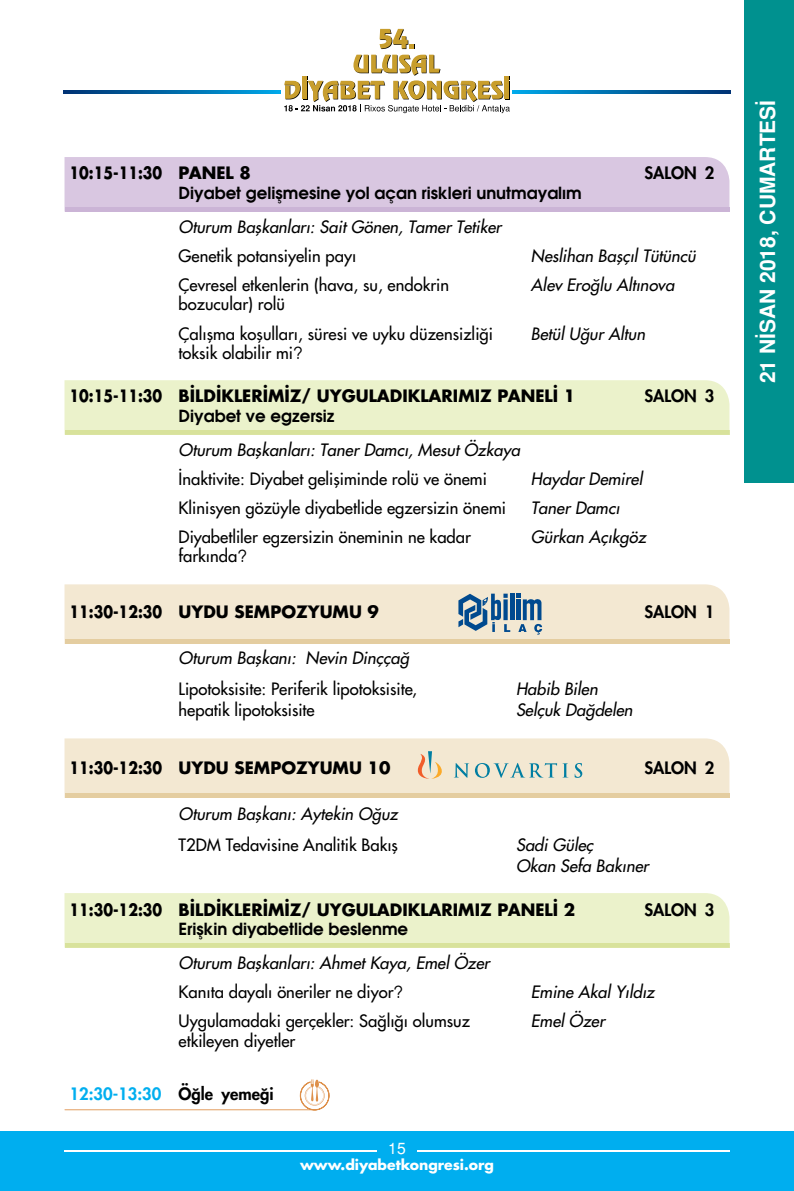
<style>
.page{position:relative;width:794px;height:1191px;background:#fff}
.page>*{position:absolute;margin:0;border:0;box-sizing:border-box;transform-origin:0 0}
.t1{font:700 21px "Helvetica Tr";color:#fff}
.t2{font:16.62px/29.2px "Futura Normal Tr";color:#000}
.t3{font:16.62px/21px "Futura Italic Tr";color:#000}
.t4{font:16.62px "Futura Bold Tr";color:#000;scale:.85 1}
.t5{font:16.62px "Avant Garde Bold Tr";color:#000}
.t6{font:16.62px "Futura Heavy Tr";color:#000}
.t7{font:16.62px "Futura Bold Tr";color:#000}
.t8{font:16.62px "Futura Heavy Tr";color:#00aeef}
.t9{font:15.75px "Helvetica Normal Tr";color:#fff}
.t10{font:14px "Futura Bold Tr";color:#fff}
.s1{font-family:"Avant Garde Tr"}
.s2{color:#000}
</style>
<div class="page">
<div style="left:744px;top:0;width:50px;height:483px;background:#00918f"></div>
<div style="left:0;top:1131px;width:794px;height:60px;background:#00aeef"></div>
<hr style="left:64px;top:1149px;width:312px;height:2px;background:#fff">
<hr style="left:417px;top:1149px;width:313px;height:2px;background:#fff">
<svg style="left:64px;top:90px;width:217px;height:3px"></svg>
<svg style="left:512px;top:90px;width:218px;height:3px"></svg>
<svg style="left:379px;top:29px;width:35px;height:20px"></svg>
<svg style="left:284px;top:55px;width:226px;height:58px"></svg>
<div style="left:64px;top:893px;width:665px;height:49px;background:#ebf2cb"></div>
<div style="left:64px;top:942px;width:665px;height:5px;background:#d8e29b"></div>
<div style="left:64px;top:584px;width:665px;height:55px;background:#f3e8d2"></div>
<div style="left:64px;top:639px;width:665px;height:5px;background:#e4cda0"></div>
<div style="left:64px;top:738px;width:665px;height:55px;background:#f3e8d2"></div>
<div style="left:64px;top:793px;width:665px;height:5px;background:#e4cda0"></div>
<div style="left:64px;top:157px;width:665px;height:50px;background:#d9c7e1"></div>
<div style="left:64px;top:207px;width:665px;height:5px;background:#cbb4d6"></div>
<div style="left:64px;top:380px;width:665px;height:50px;background:#ebf2cb"></div>
<div style="left:64px;top:430px;width:665px;height:5px;background:#d8e29b"></div>
<svg style="left:64px;top:1079px;width:266px;height:31px"></svg>
<svg style="left:417px;top:751px;width:30px;height:28px"></svg>
<svg style="left:574px;top:763px;width:8px;height:15px"></svg>
<svg style="left:475px;top:763px;width:93px;height:15px"></svg>
<svg style="left:454px;top:763px;width:15px;height:15px"></svg>
<hr style="left:510px;top:593px;width:4px;height:27px;background:#004a8f">
<svg style="left:458px;top:593px;width:52px;height:39px;background:#85a0b3"></svg>
<svg style="left:516px;top:593px;width:26px;height:41px"></svg>
<p class="t4" style="left:69px;top:161px;width:155px">10:15-11:30 PANEL</p>
<p class="t7" style="left:239px;top:161px;width:13px">8</p>
<p class="t6" style="left:644px;top:162px;width:72px">SALON 2</p>
<p class="t5" style="left:179px;top:181px;width:405px">Diyabet gelişmesine yol açan riskleri unutmayalım</p>
<p class="t3" style="left:179px;top:216px;width:324px">Oturum Başkanları: Sait Gönen, Tamer Tetiker</p>
<p class="t2" style="left:179px;top:241px;width:179px">Genetik potansiyelin payı</p>
<p class="t3" style="left:531px;top:245px;width:166px">Neslihan Başçıl Tütüncü</p>
<p class="t2" style="left:179px;top:270px;width:272px">Çevresel etkenlerin (hava, su, endokrin</p>
<p class="t3" style="left:531px;top:274px;width:145px">Alev Eroğlu Altınova</p>
<p class="t2" style="left:179px;top:289px;width:316px">bozucular) rolü<br>Çalışma koşulları, süresi ve uyku düzensizliği</p>
<p class="t3" style="left:531px;top:323px;width:116px">Betül Uğur Altun</p>
<p class="t2" style="left:179px;top:338px;width:126px">toksik olabilir mi<span class="s1">?</span></p>
<p class="t4" style="left:69px;top:384px;width:596px">10:15-11:30 BİLDİKLERİMİZ/ UYGULADIKLARIMIZ PANELİ 1</p>
<p class="t6" style="left:644px;top:385px;width:72px">SALON 3</p>
<p class="t5" style="left:179px;top:404px;width:157px">Diyabet ve egzersiz</p>
<p class="t3" style="left:179px;top:439px;width:343px">Oturum Başkanları: Taner Damcı, Mesut Özkaya</p>
<p class="t2" style="left:179px;top:464px;width:310px">İnaktivite: Diyabet gelişiminde rolü ve önemi</p>
<p class="t3" style="left:531px;top:468px;width:113px">Haydar Demirel</p>
<p class="t2" style="left:179px;top:493px;width:329px">Klinisyen gözüyle diyabetlide egzersizin önemi</p>
<p class="t3" style="left:531px;top:497px;width:90px">Taner Damcı</p>
<p class="t2" style="left:179px;top:522px;width:294px">Diyabetliler egzersizin öneminin ne kadar</p>
<p class="t3" style="left:531px;top:526px;width:117px">Gürkan Açıkgöz</p>
<p class="t2" style="left:179px;top:541px;width:70px">farkında<span class="s1">?</span></p>
<p class="t4" style="left:69px;top:600px;width:159px">11:30-12:30 UYDU</p>
<p class="t7" style="left:235px;top:600px;width:14px">SEMPOZYUM</p>
<p class="t7" style="left:349px;top:600px;width:32px">U 9</p>
<p class="t6" style="left:644px;top:601px;width:72px">SALON 1</p>
<p class="t3" style="left:179px;top:647px;width:232px">Oturum Başkanı: Nevin Dinççağ</p>
<p class="t2" style="left:179px;top:674px;width:240px">Lipotoksisite: Periferik lipotoksisite,</p>
<p class="t3" style="left:516px;top:678px;width:83px">Habib Bilen</p>
<p class="t2" style="left:179px;top:695px;width:138px">hepatik lipotoksisite</p>
<p class="t3" style="left:516px;top:699px;width:118px">Selçuk Dağdelen</p>
<p class="t4" style="left:69px;top:756px;width:159px">11:30-12:30 UYDU</p>
<p class="t7" style="left:235px;top:756px;width:14px">SEMPOZYUM</p>
<p class="t7" style="left:349px;top:756px;width:43px">U 10</p>
<p class="t6" style="left:644px;top:757px;width:72px">SALON 2</p>
<p class="t3" style="left:179px;top:803px;width:221px">Oturum Başkanı: Aytekin Oğuz</p>
<p class="t2" style="left:179px;top:830px;width:221px">T2DM Tedavisine Analitik Bakış</p>
<p class="t3" style="left:516px;top:834px;width:134px">Sadi Güleç<br>Okan Sefa Bakıner</p>
<p class="t4" style="left:69px;top:897px;width:596px">11:30-12:30 BİLDİKLERİMİZ/ UYGULADIKLARIMIZ PANELİ 2</p>
<p class="t6" style="left:644px;top:898px;width:72px">SALON 3</p>
<p class="t5" style="left:179px;top:917px;width:231px">Erişkin diyabetlide beslenme</p>
<p class="t3" style="left:179px;top:952px;width:313px">Oturum Başkanları: Ahmet Kaya, Emel Özer</p>
<p class="t2" style="left:179px;top:977px;width:226px">Kanıta dayalı öneriler ne diyor<span class="s1">?</span></p>
<p class="t3" style="left:531px;top:981px;width:125px">Emine Akal Yıldız</p>
<p class="t2" style="left:179px;top:1006px;width:293px">Uygulamadaki gerçekler: Sağlığı olumsuz</p>
<p class="t3" style="left:531px;top:1010px;width:75px">Emel Özer</p>
<p class="t2" style="left:179px;top:1025px;width:118px">etkileyen diyetler</p>
<p class="t8" style="left:69px;top:1082px;width:206px">12:30-13:30 <span class="s2">Öğle yemeği</span></p>
<p class="t9" style="left:388px;top:1138px;width:19px">15</p>
<p class="t10" style="left:300px;top:1155px;width:195px">WWW.DIYABETKONGRESI.ORG</p>
<p class="t1" style="left:755px;top:383px;width:285px;rotate:-90deg">21 NİSAN 2018, CUMARTESİ</p>
</div>
